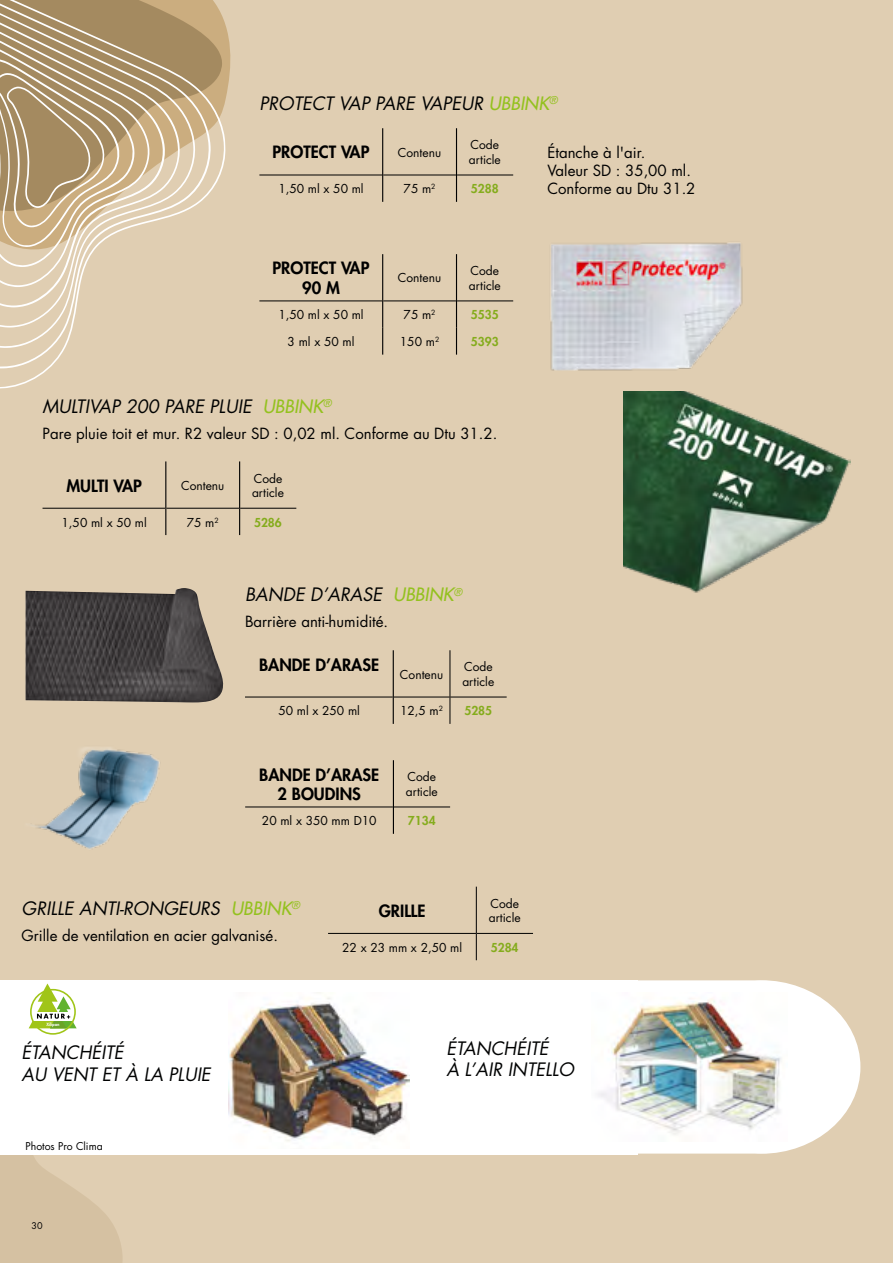
<style>
.page{position:relative;width:893px;height:1263px;background:#e0ceb2}
.page>*{position:absolute;margin:0;border:0;box-sizing:border-box;transform-origin:0 0}
.t1{font:italic 18px/21.6px "Futura Std";color:#010202}
.t2{font:800 16.5px/19.8px "Futura Std";color:#000;text-align:center}
.t3{font:15px/18px "Futura Std";color:#000}
.t4{font:12px/14.4px "Futura Std";color:#000}
.t5{font:800 12px "Futura Std";color:#85ac1d}
.t6{font:10.5px "Futura Std";color:#000}
.t7{font:9px "Futura Std";color:#000}
.t8{font:800 4.35px "Futura Std";color:#fff}
.s1{font-weight:500;color:#94c11f}
</style>
<div class="page">
<svg style="left:226px;top:27px;width:5px;height:69px"></svg>
<svg style="left:0;top:0;width:226px;height:389px"></svg>
<hr style="left:259px;top:175px;width:123px;height:1px;background:#000">
<hr style="left:383px;top:175px;width:73px;height:1px;background:#000">
<hr style="left:457px;top:175px;width:56px;height:1px;background:#000">
<hr style="left:382px;top:128px;width:1px;height:47px;background:#000">
<hr style="left:456px;top:128px;width:1px;height:47px;background:#000">
<svg style="left:382px;top:175px;width:1px;height:27px"></svg>
<svg style="left:456px;top:175px;width:1px;height:27px"></svg>
<hr style="left:43px;top:508px;width:122px;height:1px;background:#000">
<hr style="left:166px;top:508px;width:73px;height:1px;background:#000">
<hr style="left:240px;top:508px;width:56px;height:1px;background:#000">
<hr style="left:165px;top:461px;width:1px;height:47px;background:#000">
<hr style="left:239px;top:461px;width:1px;height:47px;background:#000">
<svg style="left:165px;top:508px;width:1px;height:27px"></svg>
<svg style="left:239px;top:508px;width:1px;height:27px"></svg>
<hr style="left:245px;top:697px;width:148px;height:1px;background:#000">
<hr style="left:394px;top:697px;width:56px;height:1px;background:#000">
<hr style="left:450px;top:697px;width:57px;height:1px;background:#000">
<hr style="left:393px;top:650px;width:1px;height:47px;background:#000">
<svg style="left:393px;top:697px;width:1px;height:27px"></svg>
<hr style="left:450px;top:650px;width:1px;height:47px;background:#000">
<svg style="left:450px;top:697px;width:1px;height:27px"></svg>
<hr style="left:328px;top:933px;width:148px;height:1px;background:#000">
<hr style="left:477px;top:933px;width:56px;height:1px;background:#000">
<hr style="left:476px;top:887px;width:1px;height:46px;background:#000">
<svg style="left:476px;top:933px;width:1px;height:27px"></svg>
<hr style="left:245px;top:807px;width:148px;height:1px;background:#000">
<hr style="left:394px;top:807px;width:56px;height:1px;background:#000">
<hr style="left:393px;top:760px;width:1px;height:47px;background:#000">
<svg style="left:393px;top:807px;width:1px;height:27px"></svg>
<hr style="left:259px;top:301px;width:123px;height:1px;background:#000">
<hr style="left:383px;top:301px;width:73px;height:1px;background:#000">
<hr style="left:457px;top:301px;width:56px;height:1px;background:#000">
<hr style="left:382px;top:254px;width:1px;height:47px;background:#000">
<hr style="left:456px;top:254px;width:1px;height:47px;background:#000">
<svg style="left:382px;top:301px;width:1px;height:54px"></svg>
<svg style="left:456px;top:301px;width:1px;height:54px"></svg>
<svg style="left:637px;top:980px;width:223px;height:174px"></svg>
<img style="left:26px;top:588px;width:198px;height:114px">
<img style="left:37px;top:747px;width:123px;height:102px">
<div style="left:0;top:980px;width:637px;height:174px;background:#fff"></div>
<img style="left:597px;top:993px;width:191px;height:149px">
<img style="left:229px;top:997px;width:180px;height:145px">
<svg style="left:29px;top:983px;width:48px;height:52px"></svg>
<img style="left:550px;top:242px;width:193px;height:129px">
<img style="left:623px;top:391px;width:227px;height:202px">
<h1 class="t1" style="left:259px;top:93px;width:300px">PROTECT VAP PARE VAPEUR <span class="s1">UBBINK</span><sup>®</sup></h1>
<h2 class="t2" style="left:273px;top:142px;width:98px">PROTECT VAP</h2>
<p class="t4" style="left:398px;top:145px;width:45px">Contenu</p>
<p class="t4" style="left:469px;top:138px;width:33px">Code article</p>
<p class="t4" style="left:278px;top:182px;width:87px">1,50 ml x 50 ml</p>
<p class="t4" style="left:404px;top:182px;width:33px">75 m<sup>2</sup></p>
<p class="t5" style="left:471px;top:181px;width:29px">5288</p>
<h2 class="t2" style="left:273px;top:258px;width:98px">PROTECT VAP<br>90 M</h2>
<p class="t4" style="left:398px;top:271px;width:45px">Contenu</p>
<p class="t4" style="left:469px;top:264px;width:33px">Code article</p>
<p class="t4" style="left:278px;top:308px;width:87px">1,50 ml x 50 ml</p>
<p class="t4" style="left:404px;top:308px;width:33px">75 m<sup>2</sup></p>
<p class="t5" style="left:471px;top:307px;width:29px">5535</p>
<p class="t4" style="left:288px;top:335px;width:68px">3 ml x 50 ml</p>
<p class="t4" style="left:400px;top:335px;width:41px">150 m<sup>2</sup></p>
<p class="t5" style="left:471px;top:334px;width:29px">5393</p>
<h1 class="t1" style="left:43px;top:395px;width:290px">MULTIVAP 200 PARE PLUIE <span class="s1">UBBINK</span><sup>®</sup></h1>
<p class="t3" style="left:43px;top:424px;width:456px">Pare pluie toit et mur. R2 valeur SD : 0,02 ml. Conforme au Dtu 31.2.</p>
<h2 class="t2" style="left:66px;top:476px;width:77px">MULTI VAP</h2>
<p class="t4" style="left:181px;top:478px;width:45px">Contenu</p>
<p class="t4" style="left:252px;top:471px;width:33px">Code article</p>
<p class="t4" style="left:62px;top:515px;width:87px">1,50 ml x 50 ml</p>
<p class="t4" style="left:187px;top:515px;width:33px">75 m<sup>2</sup></p>
<p class="t5" style="left:254px;top:515px;width:29px">5286</p>
<h1 class="t1" style="left:245px;top:584px;width:219px">BANDE D’ARASE <span class="s1">UBBINK</span><sup>®</sup></h1>
<p class="t3" style="left:245px;top:613px;width:145px">Barrière anti-humidité.</p>
<h2 class="t2" style="left:259px;top:654px;width:122px">BANDE D’ARASE</h2>
<p class="t4" style="left:400px;top:667px;width:45px">Contenu</p>
<p class="t4" style="left:462px;top:660px;width:33px">Code article</p>
<p class="t4" style="left:278px;top:704px;width:83px">50 ml x 250 ml</p>
<p class="t4" style="left:400px;top:704px;width:45px">12,5 m<sup>2</sup></p>
<p class="t5" style="left:464px;top:703px;width:29px">5285</p>
<h2 class="t2" style="left:259px;top:764px;width:122px">BANDE D’ARASE<br>2 BOUDINS</h2>
<p class="t4" style="left:406px;top:770px;width:33px">Code article</p>
<p class="t4" style="left:262px;top:814px;width:116px">20 ml x 350 mm D10</p>
<p class="t5" style="left:408px;top:813px;width:29px">7134</p>
<p class="t3" style="left:547px;top:143px;width:150px">Étanche à l'air.<br>Valeur SD : 35,00 ml.<br>Conforme au Dtu 31.2</p>
<h1 class="t1" style="left:22px;top:898px;width:280px">GRILLE ANTI-RONGEURS <span class="s1">UBBINK</span><sup>®</sup></h1>
<p class="t3" style="left:22px;top:927px;width:258px">Grille de ventilation en acier galvanisé.</p>
<p class="t8" style="left:46px;top:1021px;width:14px">Xilipan</p>
<h2 class="t2" style="left:379px;top:901px;width:48px">GRILLE</h2>
<p class="t4" style="left:489px;top:896px;width:33px">Code article</p>
<p class="t4" style="left:342px;top:940px;width:121px">22 x 23 mm x 2,50 ml</p>
<p class="t5" style="left:491px;top:940px;width:29px">5284</p>
<h1 class="t1" style="left:22px;top:1042px;width:190px">ÉTANCHÉITÉ<br>AU VENT ET À LA PLUIE</h1>
<h1 class="t1" style="left:446px;top:1037px;width:129px">ÉTANCHÉITÉ<br>À L’AIR INTELLO</h1>
<p class="t6" style="left:26px;top:1139px;width:79px">Photos Pro Clima</p>
<p class="t7" style="left:32px;top:1220px;width:13px">30</p>
</div>
